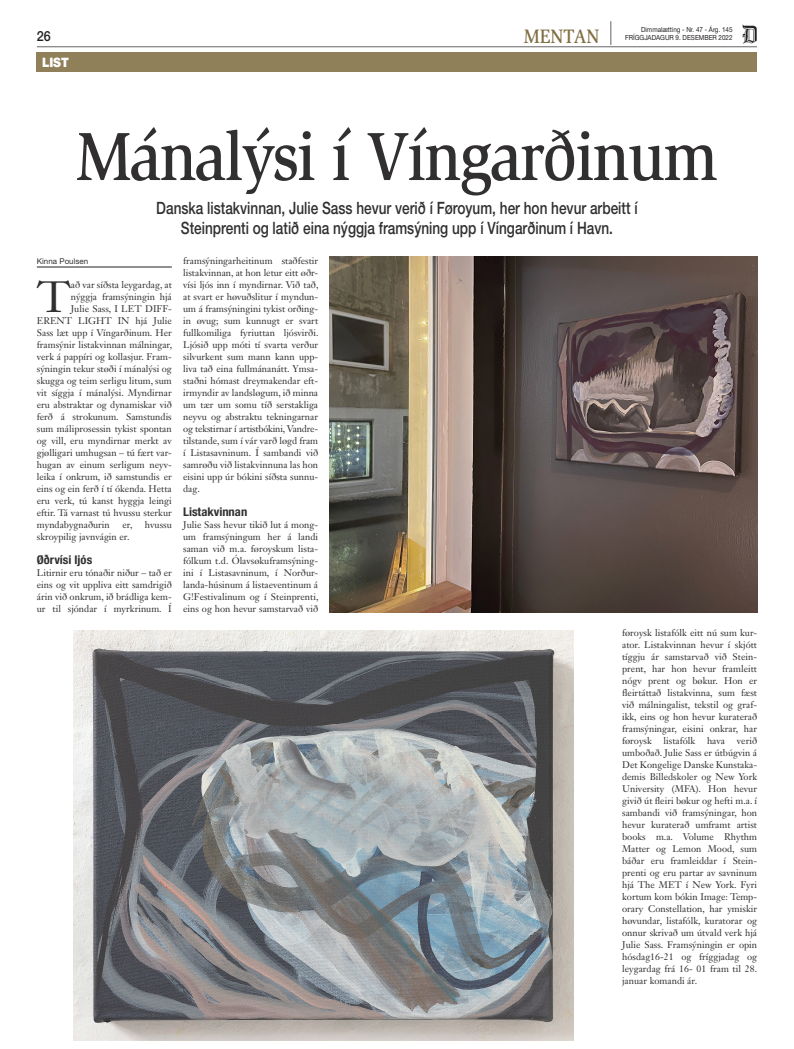
<style>
.page{position:relative;width:794px;height:1049px;background:#fff}
.page>*{position:absolute;margin:0;border:0;box-sizing:border-box;transform-origin:0 0}
.t1{font:500 70px "Slimbach Std";letter-spacing:-.03em;color:#312f30;scale:.9 1}
.t2{font:43.2px "Janson Text LT Std";color:#312f30}
.t3{font:500 20px "Slimbach Std";color:#7f6f43;scale:.9 1}
.t4{font:500 17px/20px "Helvetica Neue LT Std";color:#312f30;text-align:center;scale:.8 1}
.t5{font:500 14px "Helvetica Neue LT Std";color:#231f20;scale:.9 1}
.t6{font:900 13px "Helvetica Neue LT Std";color:#fff;scale:.9 1}
.t7{font:700 condensed 12px "Helvetica Neue LT Std";color:#312f30;scale:1.05 1}
.t8{font:9.5px/12px "Janson Text LT Std";color:#312f30;text-align:justify}
.t9{font:8px "Helvetica Neue LT Std";color:#312f30}
.t10{font:7px/8.4px "Helvetica Neue LT Std";color:#231f20;text-align:right;scale:.9 1}
</style>
<div class="page">
<svg style="left:742px;top:25px;width:15px;height:19px"></svg>
<svg style="left:610px;top:21px;width:1px;height:24px"></svg>
<hr style="left:37px;top:47px;width:720px;height:1px;background:#656568">
<hr style="left:37px;top:267px;width:135px;height:1px;background:#231f20">
<div style="left:37px;top:52px;width:720px;height:20px;background:#908059"></div>
<img style="left:73px;top:631px;width:500px;height:410px">
<img style="left:329px;top:256px;width:428px;height:356px">
<h3 class="t5" style="left:37px;top:27px;width:17px">26</h3>
<p class="t10" style="left:625px;top:25px;width:121px">Dimmalætting - Nr. 47 - Árg. 145<br>FRÍGGJADAGUR 9. DESEMBER 2022</p>
<h3 class="t3" style="left:524px;top:24px;width:85px">MENTAN</h3>
<h3 class="t6" style="left:42px;top:55px;width:31px">LIST</h3>
<h1 class="t1" style="left:76px;top:114px;width:715px">Mánalýsi í Víngarðinum</h1>
<h3 class="t4" style="left:156px;top:198px;width:603px">Danska listakvinnan, Julie Sass hevur verið í Føroyum, her hon hevur arbeitt í<br>Steinprenti og latið eina nýggja framsýning upp í Víngarðinum í Havn.</h3>
<p class="t9" style="left:37px;top:256px;width:53px">Kinna Poulsen</p>
<h2 class="t2" style="left:37px;top:270px;width:35px">T</h2>
<p class="t8" style="left:71px;top:279px;width:103px">að var síðsta leygardag, at</p>
<p class="t8" style="left:183px;top:255px;width:137px">framsýningarheitinum staðfestir listakvinnan, at hon letur eitt øðr&shy;vísi ljós inn í myndirnar. Við tað, at svart er høvuðslitur í myndun&shy;um á framsýningini tykist orðing&shy;in øvug; sum kunnugt er svart fullkomiliga fyriuttan ljósvirði.<br>Ljósið upp móti tí svarta verður silvurkent sum mann kann upp&shy;liva tað eina fullmánanátt. Ymsa&shy;staðni hómast dreymakendar eft&shy;irmyndir av landsløgum, ið minna um tær um somu tíð serstakliga neyvu og abstraktu tekningarnar og tekstirnar í artistbókini, Vandre&shy;tilstande, sum í vár varð løgd fram í Listasavninum. Í sambandi við samrøðu við listakvinnuna las hon eisini upp úr bókini síðsta sunnu&shy;dag.</p>
<p class="t7" style="left:183px;top:504px;width:63px">Listakvinnan</p>
<p class="t8" style="left:183px;top:519px;width:137px">Julie Sass hevur tikið lut á mong&shy;um framsýningum her á landi saman við m.a. føroyskum lista&shy;fólkum t.d. Ólavsøkuframsýning&shy;ini í Listasavninum, í Norður&shy;landa-húsinum á listaeventinum á G!Festivalinum og í Steinprenti, eins og hon hevur samstarvað við</p>
<p class="t8" style="left:71px;top:291px;width:103px">nýggja framsýningin hjá</p>
<p class="t8" style="left:71px;top:303px;width:103px">Julie Sass, I LET DIFF-</p>
<p class="t8" style="left:37px;top:315px;width:136px">ERENT LIGHT IN hjá Julie</p>
<p class="t8" style="left:37px;top:327px;width:136px">Sass læt upp í Víngarðinum. Her</p>
<p class="t8" style="left:37px;top:339px;width:137px">framsýnir listakvinnan málningar,</p>
<p class="t8" style="left:37px;top:351px;width:136px">verk á pappíri og kollasjur. Fram-</p>
<p class="t8" style="left:37px;top:363px;width:136px">sýningin tekur støði í mánalýsi og</p>
<p class="t8" style="left:37px;top:375px;width:136px">skugga og teim serligu litum, sum</p>
<p class="t8" style="left:37px;top:387px;width:136px">vit síggja í mánalýsi. Myndirnar</p>
<p class="t8" style="left:37px;top:399px;width:136px">eru abstraktar og dynamiskar við</p>
<p class="t8" style="left:37px;top:411px;width:136px">ferð á strokunum. Samstundis</p>
<p class="t8" style="left:37px;top:423px;width:136px">sum máliprosessin tykist spontan</p>
<p class="t8" style="left:37px;top:435px;width:136px">og vill, eru myndirnar merkt av</p>
<p class="t8" style="left:37px;top:447px;width:136px">gjølligari umhugsan – tú fært var-</p>
<p class="t8" style="left:37px;top:459px;width:136px">hugan av einum serligum neyv-</p>
<p class="t8" style="left:37px;top:471px;width:136px">leika í onkrum, ið samstundis er</p>
<p class="t8" style="left:37px;top:483px;width:136px">eins og ein ferð í tí ókenda. Hetta</p>
<p class="t8" style="left:37px;top:495px;width:136px">eru verk, tú kanst hyggja leingi</p>
<p class="t8" style="left:37px;top:507px;width:136px">eftir. Tá varnast tú hvussu sterkur</p>
<p class="t8" style="left:37px;top:519px;width:75px">myndabygnaðurin</p>
<p class="t8" style="left:123px;top:519px;width:11px">er,</p>
<p class="t8" style="left:145px;top:519px;width:28px">hvussu</p>
<p class="t8" style="left:37px;top:531px;width:94px">skroypilig javnvágin er.</p>
<p class="t7" style="left:37px;top:552px;width:54px">Øðrvísi ljós</p>
<p class="t8" style="left:37px;top:567px;width:136px">Litirnir eru tónaðir niður – tað er eins og vit uppliva eitt samdrigið árin við onkrum, ið brádliga kem&shy;ur til sjóndar í myrkrinum. Í</p>
<p class="t8" style="left:622px;top:627px;width:136px">føroysk listafólk eitt nú sum kur&shy;ator. Listakvinnan hevur í skjótt tíggju ár samstarvað við Stein&shy;prent, har hon hevur framleitt nógv prent og bøkur. Hon er fleirtáttað listakvinna, sum fæst við málningalist, tekstil og graf&shy;ikk, eins og hon hevur kuraterað framsýningar, eisini onkrar, har føroysk listafólk hava verið umboðað. Julie Sass er útbúgvin á Det Kongelige Danske Kunstaka&shy;demis Billedskoler og New York University (MFA). Hon hevur givið út fleiri bøkur og hefti m.a. í sambandi við framsýningar, hon hevur kuraterað umframt artist books m.a. Volume Rhythm Matter og Lemon Mood, sum báðar eru framleiddar í Stein&shy;prenti og eru partar av savninum hjá The MET í New York. Fyri kortum kom bókin Image: Temp&shy;orary Constellation, har ymiskir høvundar, listafólk, kuratorar og onnur skrivað um útvald verk hjá Julie Sass. Framsýningin er opin hósdag16-21 og fríggjadag og leygardag frá 16- 01 fram til 28. januar komandi ár.</p>
</div>
